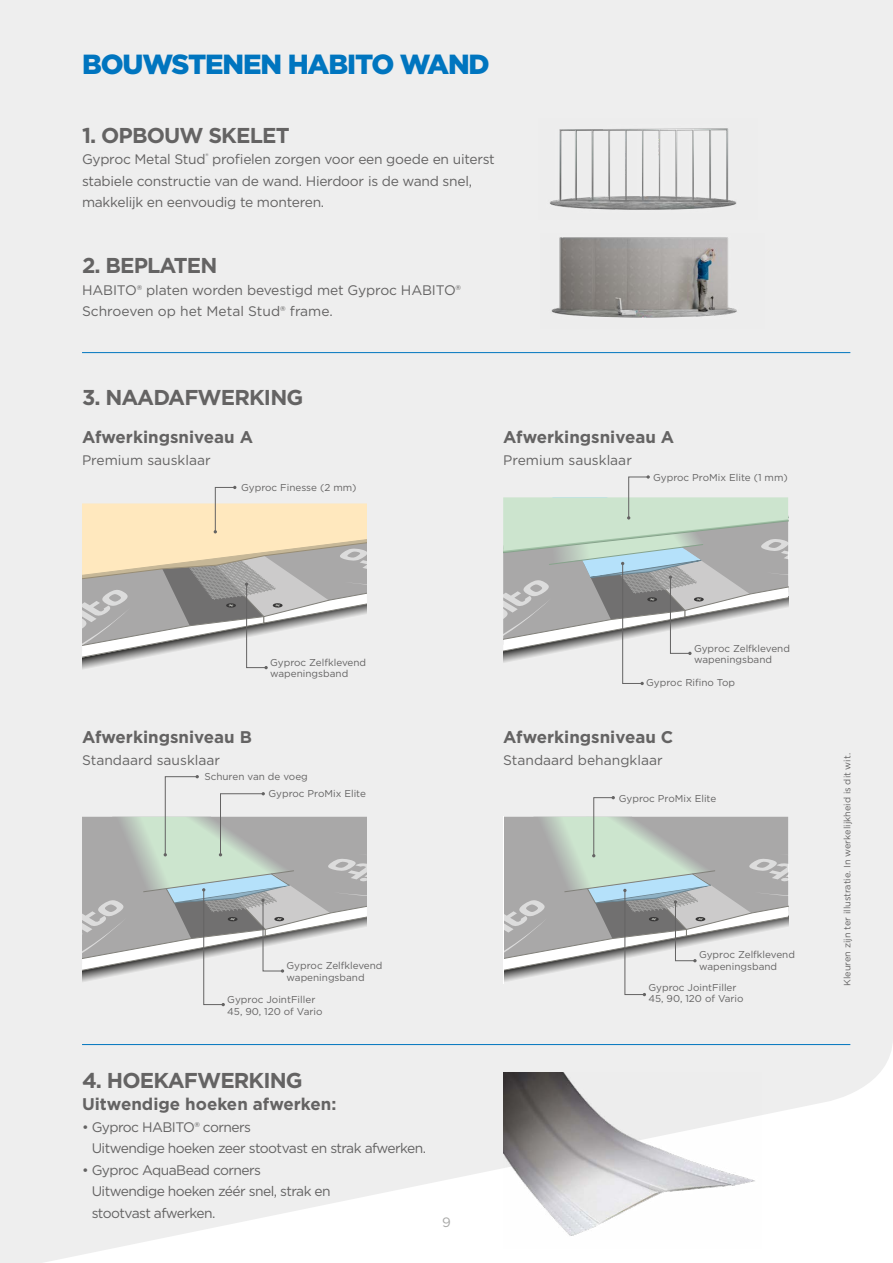
<style>
.page{position:relative;width:893px;height:1263px;background:#eee}
.page>*{position:absolute;margin:0;border:0;box-sizing:border-box;transform-origin:0 0}
.t1{font:900 27.6px "Gotham";letter-spacing:-.04em;color:#0075bf}
.t2{font:700 21.45px "Gotham";letter-spacing:-.04em;color:#646363}
.t3{font:700 16.95px "Gotham";color:#646363}
.t4{font:13.8px/21.5px "Gotham";letter-spacing:-.02em;color:#646363}
.t5{font:13.8px/21.5px "Gotham";letter-spacing:-.04em;color:#646363}
.t6{font:13.8px "Gotham";color:#646363}
.t7{font:13.5px "Gotham";color:#a8a8a7}
.t8{font:9.9px/11.6px "Gotham";color:#646363}
.t9{font:9.15px "Gotham";color:#646363}
</style>
<div class="page">
<img style="left:539px;top:118px;width:218px;height:102px">
<img style="left:540px;top:233px;width:224px;height:95px">
<img style="left:504px;top:1073px;width:257px;height:176px">
<hr style="left:82px;top:1044px;width:768px;height:1px;background:#0075bf">
<hr style="left:82px;top:352px;width:768px;height:1px;background:#0075bf">
<svg style="left:82px;top:486px;width:285px;height:184px;background:#d4cdc0"></svg>
<svg style="left:503px;top:475px;width:285px;height:210px;background:#c8cfcb"></svg>
<svg style="left:82px;top:775px;width:285px;height:231px;background:#c9ccca"></svg>
<svg style="left:503px;top:796px;width:285px;height:200px;background:#c4c8c6"></svg>
<h1 class="t1" style="left:82px;top:45px;width:409px">BOUWSTENEN HABITO WAND</h1>
<h2 class="t2" style="left:82px;top:121px;width:209px">1. OPBOUW SKELET</h2>
<h3 class="t4" style="left:82px;top:148px;width:414px">Gyproc Metal Stud<sup>®</sup> profielen zorgen voor een goede en uiterst stabiele constructie van de wand. Hierdoor is de wand snel, makkelijk en eenvoudig te monteren.</h3>
<h2 class="t2" style="left:82px;top:251px;width:137px">2. BEPLATEN</h2>
<h3 class="t4" style="left:82px;top:279px;width:381px">HABITO® platen worden bevestigd met Gyproc HABITO®<br>Schroeven op het Metal Stud® frame.</h3>
<h2 class="t2" style="left:82px;top:383px;width:223px">3. NAADAFWERKING</h2>
<h3 class="t3" style="left:82px;top:425px;width:173px">Afwerkingsniveau A</h3>
<h3 class="t6" style="left:82px;top:451px;width:130px">Premium sausklaar</h3>
<p class="t8" style="left:241px;top:481px;width:117px">Gyproc Finesse (2 mm)</p>
<h3 class="t3" style="left:503px;top:425px;width:173px">Afwerkingsniveau A</h3>
<h3 class="t6" style="left:503px;top:451px;width:130px">Premium sausklaar</h3>
<p class="t8" style="left:653px;top:472px;width:136px">Gyproc ProMix Elite (1 mm)</p>
<p class="t8" style="left:270px;top:656px;width:97px">Gyproc Zelfklevend wapeningsband</p>
<h3 class="t3" style="left:82px;top:725px;width:171px">Afwerkingsniveau B</h3>
<h3 class="t6" style="left:82px;top:751px;width:140px">Standaard sausklaar</h3>
<p class="t8" style="left:204px;top:770px;width:105px">Schuren van de voeg</p>
<p class="t8" style="left:268px;top:787px;width:99px">Gyproc ProMix Elite</p>
<p class="t8" style="left:287px;top:960px;width:97px">Gyproc Zelfklevend wapeningsband</p>
<p class="t8" style="left:227px;top:994px;width:97px">Gyproc JointFiller<br>45, 90, 120 of Vario</p>
<h2 class="t2" style="left:82px;top:1066px;width:222px">4. HOEKAFWERKING</h2>
<h3 class="t3" style="left:82px;top:1093px;width:256px">Uitwendige hoeken afwerken:</h3>
<h3 class="t5" style="left:92px;top:1116px;width:336px;text-indent:-10px">• Gyproc HABITO® corners<br>Uitwendige hoeken zeer stootvast en strak afwerken.</h3>
<h3 class="t5" style="left:92px;top:1159px;width:241px;text-indent:-10px">• Gyproc AquaBead corners<br>Uitwendige hoeken zéér snel, strak en stootvast afwerken.</h3>
<h3 class="t7" style="left:442px;top:1213px;width:10px">9</h3>
<p class="t8" style="left:694px;top:642px;width:97px">Gyproc Zelfklevend wapeningsband</p>
<p class="t8" style="left:646px;top:676px;width:90px">Gyproc Rifino Top</p>
<h3 class="t3" style="left:503px;top:725px;width:172px">Afwerkingsniveau C</h3>
<h3 class="t6" style="left:503px;top:751px;width:161px">Standaard behangklaar</h3>
<p class="t8" style="left:619px;top:792px;width:99px">Gyproc ProMix Elite</p>
<p class="t8" style="left:699px;top:949px;width:97px">Gyproc Zelfklevend wapeningsband</p>
<p class="t8" style="left:648px;top:981px;width:97px">Gyproc JointFiller<br>45, 90, 120 of Vario</p>
<p class="t9" style="left:841px;top:986px;width:234px;rotate:-90deg">Kleuren zijn ter illustratie. In werkelijkheid is dit wit.</p>
</div>
